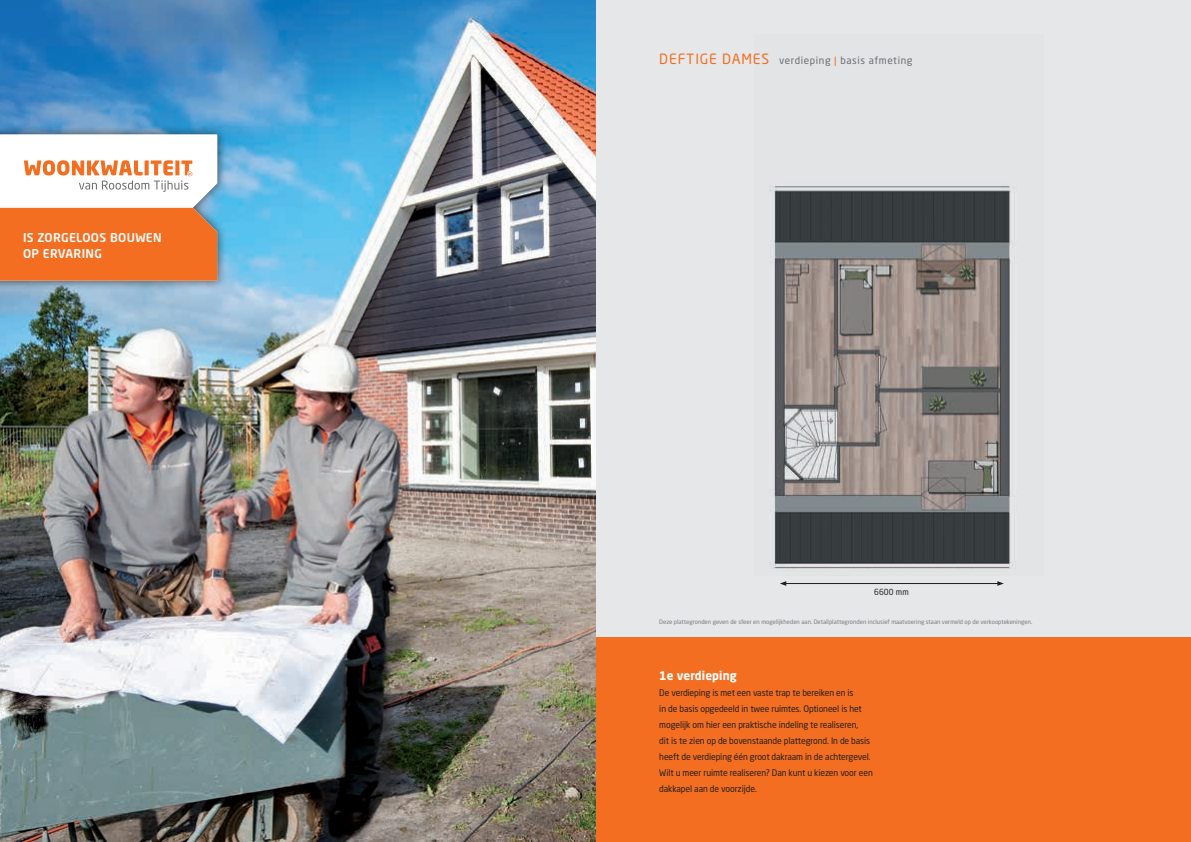
<style>
.page{position:relative;width:1191px;height:842px;background:#e6e7e9}
.page>*{position:absolute;margin:0;border:0;box-sizing:border-box;transform-origin:0 0}
.t1{font:500 12px/16px "Neo Sans Std";letter-spacing:.03em;color:#fff}
.t2{font:700 12px "Neo Sans Std";letter-spacing:.01em;color:#fff;scale:.96 1}
.t3{font:10px "Neo Sans Std";letter-spacing:.06em;color:#6c6d70}
.t4{font:9px/16px "Neo Sans Std";letter-spacing:-.01em;color:#231f20;scale:.96 1}
.t5{font:8.3px "Neo Sans Std";letter-spacing:.01em;color:#231f20;scale:.96 1}
.t6{font:6px "Neo Sans Std";color:#7a7c7f}
.t7{font:700 2.5px "Neo Sans Std";color:#f26f23}
.s1{font-size:14px;color:#f36e21}
.s2{color:#f36e21}
</style>
<div class="page">
<div style="left:0;top:638px;width:1191px;height:204px;background:#f36e21"></div>
<img style="left:769px;top:184px;width:247px;height:385px">
<img style="left:0;top:0;width:595px;height:842px">
<div style="left:0;top:125px;width:226px;height:165px;background:#231f20;opacity:.75"></div>
<svg style="left:0;top:135px;width:217px;height:146px;background:#f5b089"></svg>
<hr style="left:784px;top:583px;width:215px;height:1px;background:#231f20">
<svg style="left:997px;top:581px;width:6px;height:5px"></svg>
<svg style="left:780px;top:581px;width:6px;height:5px"></svg>
<h1 class="t1" style="left:23px;top:229px;width:140px">IS ZORGELOOS BOUWEN<br>OP ERVARING</h1>
<p class="t7" style="left:188px;top:172px;width:5px">RT</p>
<p class="t3" style="left:659px;top:54px;width:255px"><span class="s1">DEFTIGE DAMES</span> verdieping <span class="s2">|</span> basis afmeting</p>
<p class="t5" style="left:874px;top:587px;width:38px">6600 mm</p>
<p class="t6" style="left:659px;top:618px;width:374px">Deze plattegronden geven de sfeer en mogelijkheden aan. Detailplattegronden inclusief maatvoering staan vermeld op de verkooptekeningen.</p>
<h1 class="t2" style="left:659px;top:668px;width:82px">1e verdieping</h1>
<p class="t4" style="left:659px;top:685px;width:224px">De verdieping is met een vaste trap te bereiken en is<br>in de basis opgedeeld in twee ruimtes. Optioneel is het mogelijk om hier een praktische indeling te realiseren,<br>dit is te zien op de bovenstaande plattegrond. In de basis heeft de verdieping één groot dakraam in de achtergevel.<br>Wilt u meer ruimte realiseren? Dan kunt u kiezen voor een dakkapel aan de voorzijde.</p>
</div>
